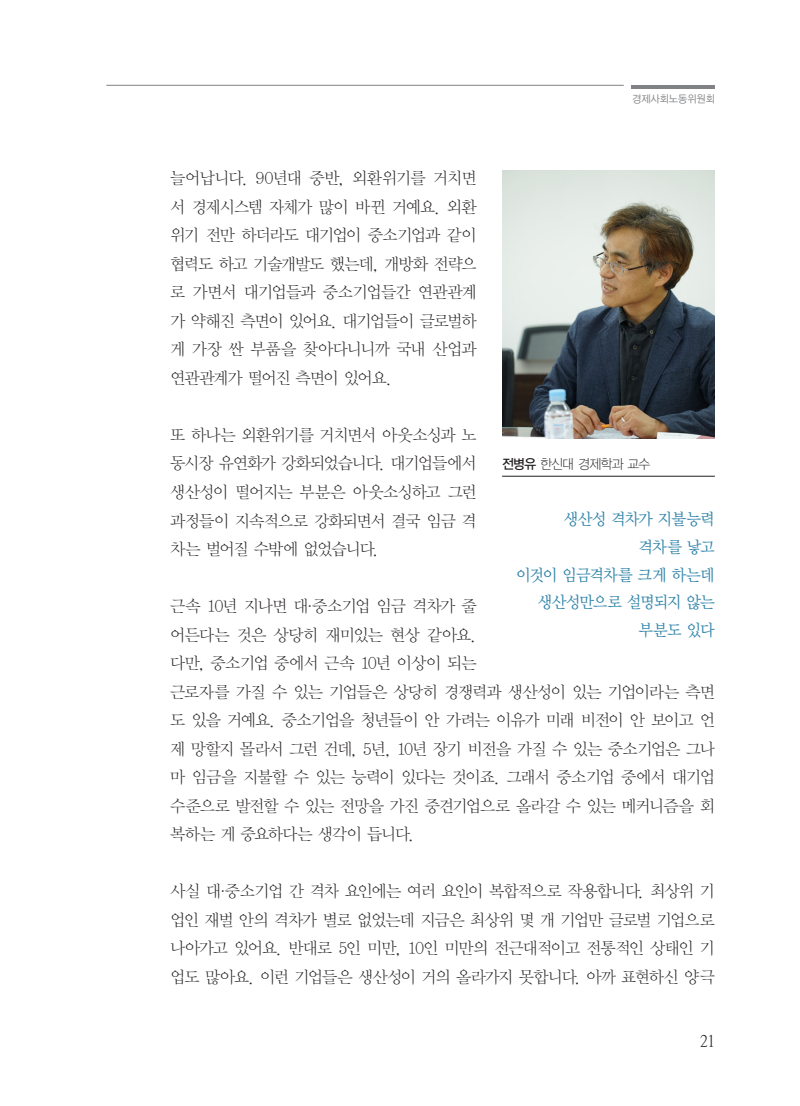
<style>
.page{position:relative;width:800px;height:1106px;background:#fff}
.page>*{position:absolute;margin:0;border:0;box-sizing:border-box;transform-origin:0 0}
.인터뷰_본문_20mm들여쓰기{font:16.5px/28.5px "YDVY Mj O31";letter-spacing:-.055em;color:#231f20;text-align:justify}
.본문_명조{font:16.5px/28.5px "YDVY Mj O31";letter-spacing:-.06em;color:#231f20;text-align:justify}
.t1{font:16.5px "YDVY Mj O33";letter-spacing:-.065em;color:#3486aa;scale:.95 1}
.t2{font:16.5px "YDVY Mj O520";color:#231f20}
.t3{font:13.5px "YDVYGO31";letter-spacing:-.055em;color:#231f20;scale:.95 1}
.t4{font:10.5px "YDVYGO32";color:#808285;scale:.95 1}
.s1{font-family:"YDVYGO33"}
</style>
<div class="page">
<img style="left:502px;top:170px;width:212px;height:268px">
<hr style="left:502px;top:476px;width:212px;height:1px;background:#231f20">
<hr style="left:631px;top:85px;width:83px;height:3px;background:#808285">
<hr style="left:106px;top:85px;width:517px;height:1px;background:#808285">
<p class="본문_명조" style="left:170px;top:164px;width:308px">늘어납니다. 90년대 중반, 외환위기를 거치면 서 경제시스템 자체가 많이 바뀐 거예요. 외환 위기 전만 하더라도 대기업이 중소기업과 같이 협력도 하고 기술개발도 했는데, 개방화 전략으 로 가면서 대기업들과 중소기업들간 연관관계 가 약해진 측면이 있어요. 대기업들이 글로벌하 게 가장 싼 부품을 찾아다니니까 국내 산업과 연관관계가 떨어진 측면이 있어요.</p>
<p class="t4" style="left:632px;top:93px;width:88px">경제사회노동위원회</p>
<p class="인터뷰_본문_20mm들여쓰기" style="left:170px;top:421px;width:308px">또 하나는 외환위기를 거치면서 아웃소싱과 노 동시장 유연화가 강화되었습니다. 대기업들에서 생산성이 떨어지는 부분은 아웃소싱하고 그런 과정들이 지속적으로 강화되면서 결국 임금 격 차는 벌어질 수밖에 없었습니다.</p>
<p class="t3" style="left:502px;top:456px;width:157px"><span class="s1">전병유</span> 한신대 경제학과 교수</p>
<p class="t1" style="left:563px;top:509px;width:160px">생산성 격차가 지불능력</p>
<p class="t1" style="left:638px;top:537px;width:82px">격차를 낳고</p>
<p class="t1" style="left:516px;top:565px;width:211px">이것이 임금격차를 크게 하는데</p>
<p class="t1" style="left:537px;top:592px;width:188px">생산성만으로 설명되지 않는</p>
<p class="t1" style="left:638px;top:620px;width:82px">부분도 있다</p>
<p class="인터뷰_본문_20mm들여쓰기" style="left:170px;top:592px;width:546px;text-align:left">근속 10년 지나면 대·중소기업 임금 격차가 줄<br>어든다는 것은 상당히 재미있는 현상 같아요.<br>다만, 중소기업 중에서 근속 10년 이상이 되는<br>근로자를 가질 수 있는 기업들은 상당히 경쟁력과 생산성이 있는 기업이라는 측면 도 있을 거예요. 중소기업을 청년들이 안 가려는 이유가 미래 비전이 안 보이고 언 제 망할지 몰라서 그런 건데, 5년, 10년 장기 비전을 가질 수 있는 중소기업은 그나 마 임금을 지불할 수 있는 능력이 있다는 것이죠. 그래서 중소기업 중에서 대기업 수준으로 발전할 수 있는 전망을 가진 중견기업으로 올라갈 수 있는 메커니즘을 회 복하는 게 중요하다는 생각이 듭니다.</p>
<p class="인터뷰_본문_20mm들여쓰기" style="left:170px;top:877px;width:546px">사실 대·중소기업 간 격차 요인에는 여러 요인이 복합적으로 작용합니다. 최상위 기 업인 재벌 안의 격차가 별로 없었는데 지금은 최상위 몇 개 기업만 글로벌 기업으로 나아가고 있어요. 반대로 5인 미만, 10인 미만의 전근대적이고 전통적인 상태인 기 업도 많아요. 이런 기업들은 생산성이 거의 올라가지 못합니다. 아까 표현하신 양극</p>
<p class="t2" style="left:699px;top:1031px;width:16px">21</p>
</div>
